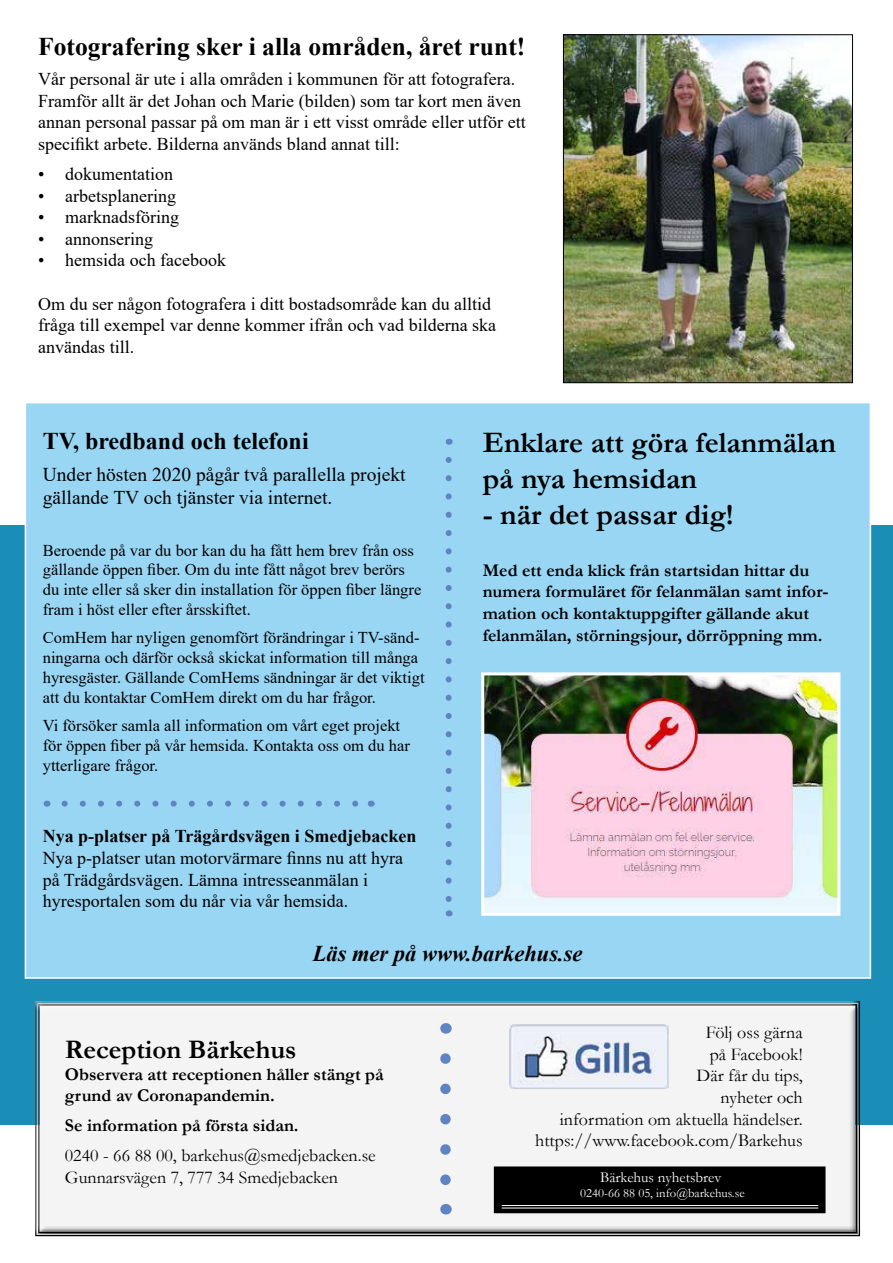
<style>
.page{position:relative;width:893px;height:1263px;background:#fff}
.page>*{position:absolute;margin:0;border:0;box-sizing:border-box;transform-origin:0 0}
.t1{font:700 30px/36px "Garamond";color:#000}
.t2{font:700 27px "Garamond";color:#000}
.t3{font:700 25.5px "Times New Roman";color:#000}
.t4{font:700 24px "Times New Roman";color:#000}
.t5{font:italic 700 22.5px "Times New Roman";color:#000}
.t6{font:19.5px/23.4px "Times New Roman";color:#000}
.t7{font:18px/21.6px "Times New Roman";color:#000}
.t8{font:700 18px/21.6px "Garamond";color:#000}
.t9{font:18px/21.6px "Garamond";color:#000}
.t10{font:700 18px "Times New Roman";color:#000}
.t11{font:16.5px/19.8px "Times New Roman";color:#000}
.t12{font:15px "Garamond";color:#fff}
.t13{font:12.75px "Garamond";color:#fff}
</style>
<div class="page">
<div style="left:0;top:525px;width:893px;height:599px;background:#1a8eb6"></div>
<div style="left:25px;top:402px;width:846px;height:577px;background:#99d6f4;border:2px solid #fff"></div>
<div style="left:28px;top:995px;width:841px;height:250px;background:#000;opacity:.75"></div>
<img style="left:509px;top:1024px;width:160px;height:64px">
<svg style="left:440px;top:1058px;width:11px;height:136px"></svg>
<div style="left:495px;top:1167px;width:330px;height:45px;background:#000"></div>
<div style="left:494px;top:1166px;width:331px;height:47px;border:2px solid #000"></div>
<hr style="left:502px;top:1205px;width:316px;height:1px;background:#fff">
<hr style="left:502px;top:1208px;width:316px;height:1px;background:#fff">
<svg style="left:446px;top:460px;width:6px;height:442px"></svg>
<img style="left:485px;top:676px;width:351px;height:236px">
<div style="left:481px;top:672px;width:359px;height:244px;border:3px solid #fff"></div>
<svg style="left:65px;top:801px;width:294px;height:6px"></svg>
<img style="left:565px;top:36px;width:286px;height:345px">
<div style="left:563px;top:34px;width:290px;height:349px;border:1px solid #000"></div>
<h3 class="t3" style="left:38px;top:28px;width:489px">Fotografering sker i alla områden, året runt!</h3>
<p class="t7" style="left:38px;top:68px;width:489px">Vår personal är ute i alla områden i kommunen för att fotografera.<br>Framför allt är det Johan och Marie (bilden) som tar kort men även annan personal passar på om man är i ett visst område eller utför ett specifikt arbete. Bilderna används bland annat till:</p>
<p class="t7" style="left:38px;top:163px;width:137px">• dokumentation</p>
<p class="t7" style="left:38px;top:184px;width:139px">• arbetsplanering</p>
<p class="t7" style="left:38px;top:206px;width:142px">• marknadsföring</p>
<p class="t7" style="left:38px;top:227px;width:116px">• annonsering</p>
<p class="t7" style="left:38px;top:249px;width:189px">• hemsida och facebook</p>
<p class="t7" style="left:38px;top:292px;width:459px">Om du ser någon fotografera i ditt bostadsområde kan du alltid fråga till exempel var denne kommer ifrån och vad bilderna ska användas till.</p>
<h3 class="t4" style="left:43px;top:423px;width:267px">TV, bredband och telefoni</h3>
<p class="t6" style="left:43px;top:462px;width:364px">Under hösten 2020 pågår två parallella projekt gällande TV och tjänster via internet.</p>
<p class="t11" style="left:43px;top:540px;width:380px">Beroende på var du bor kan du ha fått hem brev från oss gällande öppen fiber. Om du inte fått något brev berörs du inte eller så sker din installation för öppen fiber längre fram i höst eller efter årsskiftet.</p>
<p class="t11" style="left:43px;top:627px;width:383px">ComHem har nyligen genomfört förändringar i TV-sänd&shy;ningarna och därför också skickat information till många hyresgäster. Gällande ComHems sändningar är det viktigt att du kontaktar ComHem direkt om du har frågor.</p>
<p class="t11" style="left:43px;top:715px;width:369px">Vi försöker samla all information om vårt eget projekt för öppen fiber på vår hemsida. Kontakta oss om du har ytterligare frågor.</p>
<p class="t10" style="left:43px;top:823px;width:375px">Nya p-platser på Trägårdsvägen i Smedjebacken</p>
<p class="t7" style="left:43px;top:846px;width:362px">Nya p-platser utan motorvärmare finns nu att hyra på Trädgårdsvägen. Lämna intresseanmälan i hyresportalen som du når via vår hemsida.</p>
<h1 class="t1" style="left:483px;top:425px;width:355px">Enklare att göra felanmälan på nya hemsidan</h1>
<h1 class="t1" style="left:483px;top:497px;width:252px">- när det passar dig!</h1>
<p class="t8" style="left:483px;top:559px;width:347px">Med ett enda klick från startsidan hittar du numera formuläret för felanmälan samt infor&shy;mation och kontaktuppgifter gällande akut felanmälan, störningsjour, dörröppning mm.</p>
<p class="t5" style="left:313px;top:938px;width:271px">Läs mer på www.barkehus.se</p>
<h2 class="t2" style="left:65px;top:1031px;width:233px">Reception Bärkehus</h2>
<p class="t8" style="left:65px;top:1063px;width:320px">Observera att receptionen håller stängt på grund av Coronapandemin.</p>
<p class="t8" style="left:65px;top:1115px;width:235px">Se information på första sidan.</p>
<p class="t9" style="left:65px;top:1144px;width:312px">0240 - 66 88 00, barkehus@smedjebacken.se<br>Gunnarsvägen 7, 777 34 Smedjebacken</p>
<p class="t9" style="left:535px;top:1021px;width:269px;text-align:right">Följ oss gärna<br>på Facebook!<br>Där får du tips,<br>nyheter och<br>information om aktuella händelser. https://www.facebook.com/Barkehus</p>
<p class="t12" style="left:600px;top:1167px;width:123px">Bärkehus nyhetsbrev</p>
<p class="t13" style="left:580px;top:1184px;width:166px">0240-66 88 05, info@barkehus.se</p>
</div>
